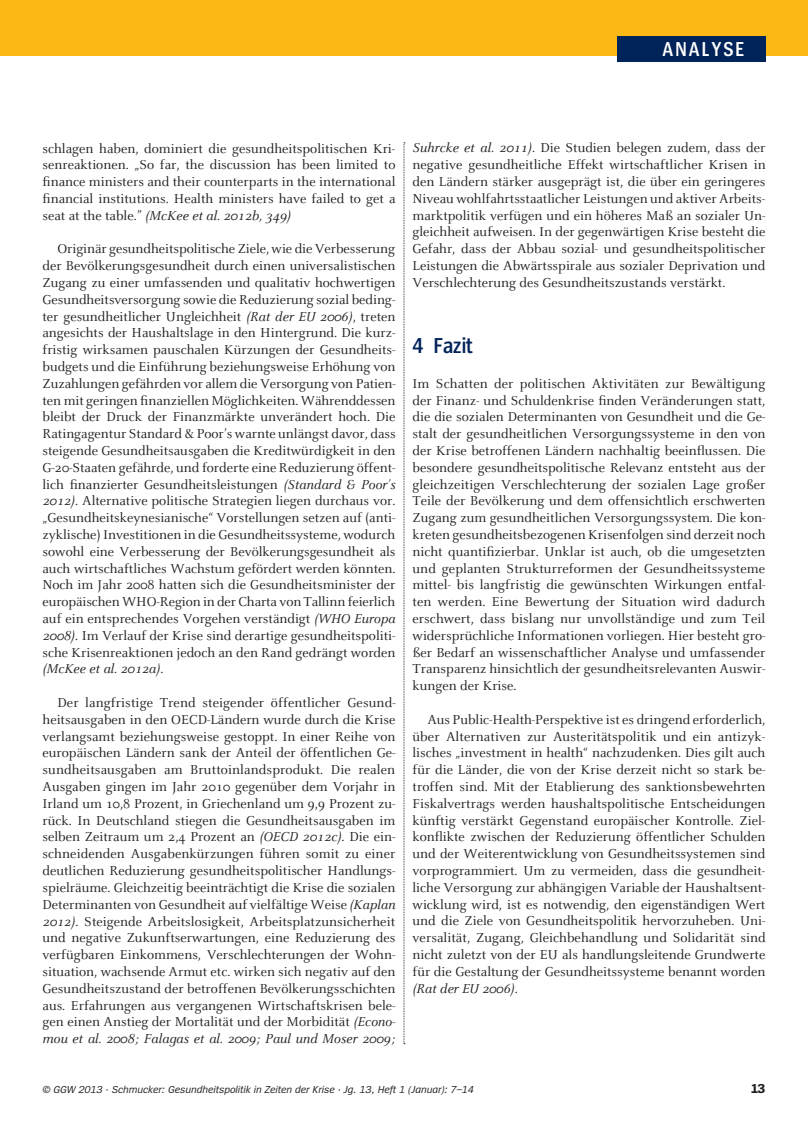
<style>
.page{position:relative;width:808px;height:1127px;background:#fff}
.page>*{position:absolute;margin:0;border:0;box-sizing:border-box;transform-origin:0 0}
.t1{font:600 22.5px "Spiegel Cd";color:#002359}
.t2{font:600 21px "Spiegel Cd";color:#fff}
.t3{font:14.25px/16.8px "Celeste";color:#231f20;text-align:justify}
.t4{font:700 13.5px "Spiegel";color:#231f20}
.t5{font:italic 10.5px "Spiegel";color:#231f20}
.s1{font-style:italic}
</style>
<div class="page">
<div style="left:0;top:0;width:808px;height:55px;background:#fcb814"></div>
<div style="left:617px;top:36px;width:148px;height:26px;background:#002359"></div>
<svg style="left:404px;top:142px;width:1px;height:902px"></svg>
<h2 class="t2" style="left:663px;top:38px;width:83px">ANALYSE</h2>
<p class="t3" style="left:43px;top:140px;width:354px">schlagen haben, dominiert die gesundheitspolitischen Kri&shy;senreaktionen. „So far, the discussion has been limited to finance ministers and their counterparts in the international financial institutions. Health ministers have failed to get a seat at the table.” <span class="s1">(McKee et al. 2012b, 349)</span></p>
<p class="t3" style="left:43px;top:241px;width:355px;text-indent:15px">Originär gesundheitspolitische Ziele, wie die Verbesserung der Bevölkerungsgesundheit durch einen universalistischen Zugang zu einer umfassenden und qualitativ hochwertigen Gesundheitsversorgung sowie die Reduzierung sozial beding&shy;ter gesundheitlicher Ungleichheit <span class="s1">(Rat der EU 2006)</span>, treten angesichts der Haushaltslage in den Hintergrund. Die kurz&shy;fristig wirksamen pauschalen Kürzungen der Gesundheits&shy;budgets und die Einführung beziehungsweise Erhöhung von Zuzahlungen gefährden vor allem die Versorgung von Patien&shy;ten mit geringen finanziellen Möglichkeiten. Währenddessen bleibt der Druck der Finanzmärkte unverändert hoch. Die Ratingagentur Standard &amp; Poor’s warnte unlängst davor, dass steigende Gesundheitsausgaben die Kreditwürdigkeit in den G-20-Staaten gefährde, und forderte eine Reduzierung öffent&shy;lich finanzierter Gesundheitsleistungen <span class="s1">(Standard &amp; Poor’s 2012)</span>. Alternative politische Strategien liegen durchaus vor. „Gesundheitskeynesianische“ Vorstellungen setzen auf (anti&shy;zyklische) Investitionen in die Gesundheitssysteme, wodurch sowohl eine Verbesserung der Bevölkerungsgesundheit als auch wirtschaftliches Wachstum gefördert werden könnten.<br>Noch im Jahr 2008 hatten sich die Gesundheitsminister der europäischen WHO-Region in der Charta von Tallinn feierlich auf ein entsprechendes Vorgehen verständigt <span class="s1">(WHO Europa 2008)</span>. Im Verlauf der Krise sind derartige gesundheitspoliti&shy;sche Krisenreaktionen jedoch an den Rand gedrängt worden <span class="s1">(McKee et al. 2012a)</span>.</p>
<p class="t3" style="left:43px;top:694px;width:355px;text-indent:15px">Der langfristige Trend steigender öffentlicher Gesund&shy;heitsausgaben in den OECD-Ländern wurde durch die Krise verlangsamt beziehungsweise gestoppt. In einer Reihe von europäischen Ländern sank der Anteil der öffentlichen Ge&shy;sundheitsausgaben am Bruttoinlandsprodukt. Die realen Ausgaben gingen im Jahr 2010 gegenüber dem Vorjahr in Irland um 10,8 Prozent, in Griechenland um 9,9 Prozent zu&shy;rück. In Deutschland stiegen die Gesundheitsausgaben im selben Zeitraum um 2,4 Prozent an <span class="s1">(OECD 2012c)</span>. Die ein&shy;schneidenden Ausgabenkürzungen führen somit zu einer deutlichen Reduzierung gesundheitspolitischer Handlungs&shy;spielräume. Gleichzeitig beeinträchtigt die Krise die sozialen Determinanten von Gesundheit auf vielfältige Weise <span class="s1">(Kaplan 2012)</span>. Steigende Arbeitslosigkeit, Arbeitsplatzunsicherheit und negative Zukunftserwartungen, eine Reduzierung des verfügbaren Einkommens, Verschlechterungen der Wohn&shy;situation, wachsende Armut etc. wirken sich negativ auf den Gesundheitszustand der betroffenen Bevölkerungsschichten aus. Erfahrungen aus vergangenen Wirtschaftskrisen bele&shy;gen einen Anstieg der Mortalität und der Morbidität <span class="s1">(Econo&shy;mou et al. 2008; Falagas et al. 2009; Paul und Moser 2009;</span></p>
<p class="t3" style="left:412px;top:140px;width:355px"><span class="s1">Suhrcke et al. 2011)</span>. Die Studien belegen zudem, dass der negative gesundheitliche Effekt wirtschaftlicher Krisen in den Ländern stärker ausgeprägt ist, die über ein geringeres Niveau wohlfahrtsstaatlicher Leistungen und aktiver Arbeits&shy;marktpolitik verfügen und ein höheres Maß an sozialer Un&shy;gleichheit aufweisen. In der gegenwärtigen Krise besteht die Gefahr, dass der Abbau sozial- und gesundheitspolitischer Leistungen die Abwärtsspirale aus sozialer Deprivation und Verschlechterung des Gesundheitszustands verstärkt.</p>
<h1 class="t1" style="left:412px;top:335px;width:62px">4 FAZIT</h1>
<p class="t3" style="left:412px;top:375px;width:355px">Im Schatten der politischen Aktivitäten zur Bewältigung der Finanz- und Schuldenkrise finden Veränderungen statt, die die sozialen Determinanten von Gesundheit und die Ge&shy;stalt der gesundheitlichen Versorgungssysteme in den von der Krise betroffenen Ländern nachhaltig beeinflussen. Die besondere gesundheitspolitische Relevanz entsteht aus der gleichzeitigen Verschlechterung der sozialen Lage großer Teile der Bevölkerung und dem offensichtlich erschwerten Zugang zum gesundheitlichen Versorgungssystem. Die kon&shy;kreten gesundheitsbezogenen Krisenfolgen sind derzeit noch nicht quantifizierbar. Unklar ist auch, ob die umgesetzten und geplanten Strukturreformen der Gesundheitssysteme mittel- bis langfristig die gewünschten Wirkungen entfal&shy;ten werden. Eine Bewertung der Situation wird dadurch erschwert, dass bislang nur unvollständige und zum Teil widersprüchliche Informationen vorliegen. Hier besteht gro&shy;ßer Bedarf an wissenschaftlicher Analyse und umfassender Transparenz hinsichtlich der gesundheitsrelevanten Auswir&shy;kungen der Krise.</p>
<p class="t3" style="left:412px;top:711px;width:355px;text-indent:15px">Aus Public-Health-Perspektive ist es dringend erforderlich, über Alternativen zur Austeritätspolitik und ein antizyk&shy;lisches „investment in health“ nachzudenken. Dies gilt auch für die Länder, die von der Krise derzeit nicht so stark be&shy;troffen sind. Mit der Etablierung des sanktionsbewehrten Fiskalvertrags werden haushaltspolitische Entscheidungen künftig verstärkt Gegenstand europäischer Kontrolle. Ziel&shy;konflikte zwischen der Reduzierung öffentlicher Schulden und der Weiterentwicklung von Gesundheitssystemen sind vorprogrammiert. Um zu vermeiden, dass die gesundheit&shy;liche Versorgung zur abhängigen Variable der Haushaltsent&shy;wicklung wird, ist es notwendig, den eigenständigen Wert und die Ziele von Gesundheitspolitik hervorzuheben. Uni&shy;versalität, Zugang, Gleichbehandlung und Solidarität sind nicht zuletzt von der EU als handlungsleitende Grundwerte für die Gestaltung der Gesundheitssysteme benannt worden <span class="s1">(Rat der EU 2006)</span>.</p>
<p class="t5" style="left:43px;top:1084px;width:433px">© GGW 2013 · Schmucker: Gesundheitspolitik in Zeiten der Krise · Jg. 13, Heft 1 (Januar): 7–14</p>
<p class="t4" style="left:751px;top:1081px;width:16px">13</p>
</div>
